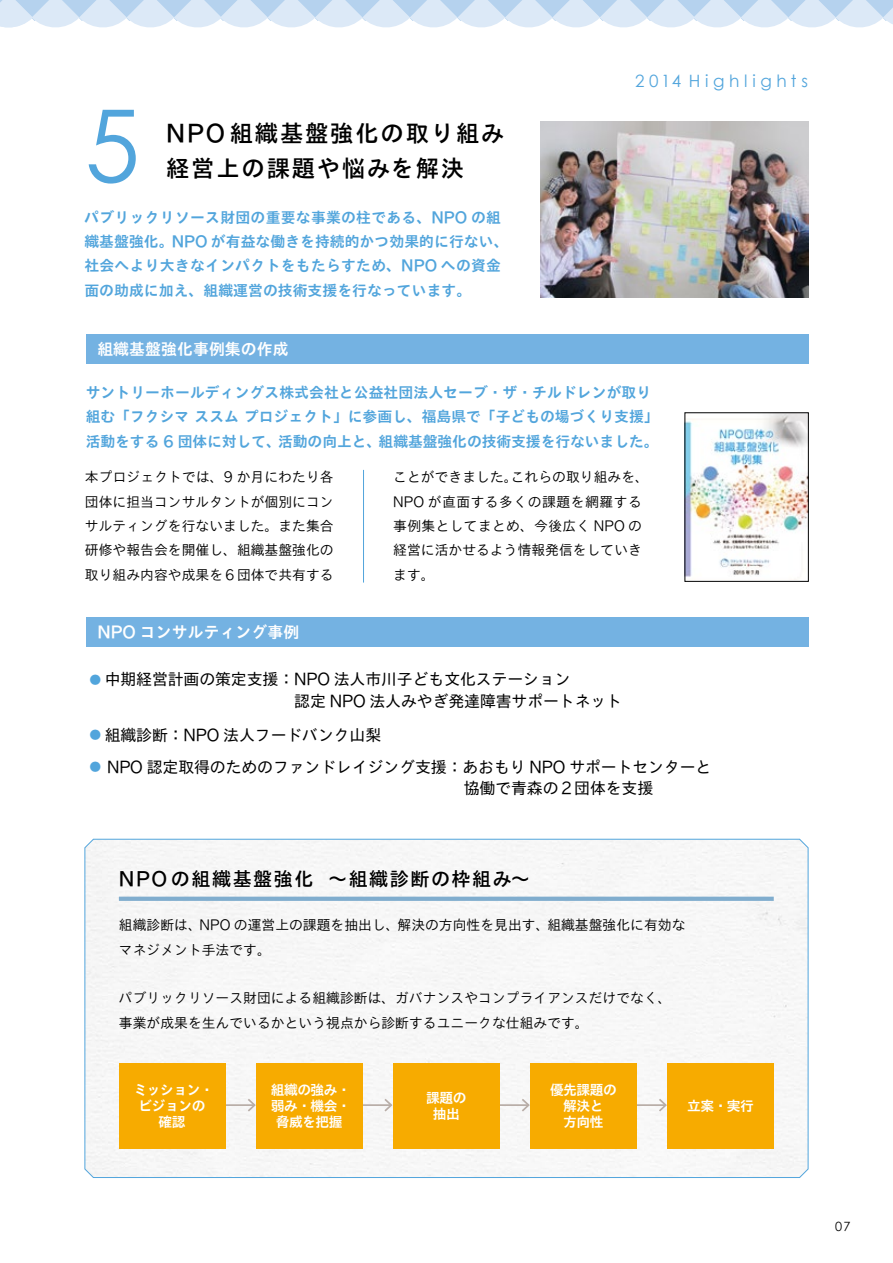
<style>
.page{position:relative;width:893px;height:1263px;background:#fff}
.page>*{position:absolute;margin:0;border:0;box-sizing:border-box;transform-origin:0 0}
.t1{font:100.2px "Century Gothic";color:#52a5dc}
.t2{font:23.4px "TB Go Std DB";letter-spacing:.075em;color:#000}
.t3{font:19.2px "TB Go Std DB";letter-spacing:.075em;color:#000}
.t4{font:16.95px "Century Gothic";letter-spacing:.27em;color:#52a5dc}
.t5{font:15.9px/21.8px "TB Go Std R";letter-spacing:-.01em;color:#000}
.t6{font:15.9px "TB Go Std B";color:#fff}
.t7{font:14.85px/24.5px "TB Go Std B";color:#52a5dc}
.t8{font:13.8px/24.5px "TB Go Std L";color:#000}
.t9{font:13.8px/15.9px "TB Go Std B";letter-spacing:-.04em;color:#fff;text-align:center}
.t10{font:12.75px "Century Gothic";color:#000}
.s1{font-size:19.2px;color:#52a5dc}
</style>
<div class="page">
<svg style="left:0;top:0;width:893px;height:28px;background:#d7e6f5"></svg>
<svg style="left:84px;top:838px;width:725px;height:340px"></svg>
<svg style="left:120px;top:849px;width:193px;height:39px"></svg>
<svg style="left:329px;top:849px;width:200px;height:39px"></svg>
<hr style="left:119px;top:897px;width:655px;height:4px;background:#80adce">
<hr style="left:218px;top:1104px;width:37px;height:2px;background:#b8ada7">
<svg style="left:246px;top:1097px;width:10px;height:16px"></svg>
<hr style="left:355px;top:1104px;width:36px;height:2px;background:#b8ada7">
<svg style="left:383px;top:1097px;width:10px;height:16px"></svg>
<hr style="left:492px;top:1104px;width:37px;height:2px;background:#b8ada7">
<svg style="left:520px;top:1097px;width:10px;height:16px"></svg>
<hr style="left:629px;top:1104px;width:37px;height:2px;background:#b8ada7">
<svg style="left:657px;top:1097px;width:10px;height:16px"></svg>
<img style="left:687px;top:415px;width:119px;height:162px">
<img style="left:541px;top:121px;width:267px;height:177px">
<div style="left:119px;top:1063px;width:106px;height:85px;background:#f7ab00"></div>
<div style="left:667px;top:1063px;width:107px;height:85px;background:#f7ab00"></div>
<hr style="left:363px;top:470px;width:1px;height:113px;background:#52a5dc">
<div style="left:86px;top:334px;width:722px;height:30px;background:#74b2e2"></div>
<div style="left:86px;top:617px;width:722px;height:29px;background:#74b2e2"></div>
<div style="left:256px;top:1063px;width:106px;height:85px;background:#f7ab00"></div>
<div style="left:530px;top:1063px;width:107px;height:85px;background:#f7ab00"></div>
<div style="left:393px;top:1063px;width:106px;height:85px;background:#f7ab00"></div>
<h1 class="t1" style="left:85px;top:84px;width:57px">5</h1>
<h2 class="t2" style="left:166px;top:113px;width:340px">NPO組織基盤強化の取り組み</h2>
<h2 class="t2" style="left:166px;top:148px;width:300px">経営上の課題や悩みを解決</h2>
<p class="t7" style="left:84px;top:205px;width:426px">パブリックリソース財団の重要な事業の柱である、NPO の組織基盤強化。NPO が有益な働きを持続的かつ効果的に行ない、社会へより大きなインパクトをもたらすため、NPO への資金面の助成に加え、組織運営の技術支援を行なっています。</p>
<p class="t6" style="left:97px;top:335px;width:193px">組織基盤強化事例集の作成</p>
<p class="t4" style="left:635px;top:70px;width:174px">2014 Highlights</p>
<p class="t7" style="left:86px;top:380px;width:574px">サントリーホールディングス株式会社と公益社団法人セーブ・ザ・チルドレンが取り組む「フクシマ ススム プロジェクト」に参画し、福島県で「子どもの場づくり支援」活動をする 6 団体に対して、活動の向上と、組織基盤強化の技術支援を行ないました。</p>
<p class="t8" style="left:85px;top:464px;width:250px;text-align:justify">本プロジェクトでは、9 か月にわたり各団体に担当コンサルタントが個別にコンサルティングを行ないました。また集合研修や報告会を開催し、組織基盤強化の取り組み内容や成果を 6 団体で共有する</p>
<p class="t8" style="left:393px;top:464px;width:257px">ことができました。これらの取り組みを、<br>NPO が直面する多くの課題を網羅する事例集としてまとめ、今後広く NPO の経営に活かせるよう情報発信をしていきます。</p>
<p class="t6" style="left:97px;top:618px;width:204px">NPO コンサルティング事例</p>
<p class="t5" style="left:294px;top:668px;width:329px;text-indent:-208px"><span class="s1">●</span>中期経営計画の策定支援：NPO 法人市川子ども文化ステーション<br>認定 NPO 法人みやぎ発達障害サポートネット</p>
<p class="t5" style="left:86px;top:723px;width:297px"><span class="s1">●</span>組織診断：NPO 法人フードバンク山梨</p>
<p class="t5" style="left:464px;top:755px;width:249px;text-indent:-378px"><span class="s1">●</span>NPO 認定取得のためのファンドレイジング支援：あおもり NPO サポートセンターと協働で青森の２団体を支援</p>
<h3 class="t3" style="left:119px;top:862px;width:409px">NPOの組織基盤強化 ～組織診断の枠組み～</h3>
<p class="t8" style="left:119px;top:912px;width:568px">組織診断は、NPO の運営上の課題を抽出し、解決の方向性を見出す、組織基盤強化に有効なマネジメント手法です。</p>
<p class="t8" style="left:119px;top:985px;width:554px">パブリックリソース財団による組織診断は、ガバナンスやコンプライアンスだけでなく、事業が成果を生んでいるかという視点から診断するユニークな仕組みです。</p>
<p class="t9" style="left:134px;top:1082px;width:82px">ミッション・ビジョンの確認</p>
<p class="t9" style="left:271px;top:1082px;width:82px">組織の強み・弱み・機会・脅威を把握</p>
<p class="t9" style="left:550px;top:1082px;width:68px">優先課題の解決と<br>方向性</p>
<p class="t9" style="left:426px;top:1090px;width:42px">課題の抽出</p>
<p class="t9" style="left:687px;top:1098px;width:68px">立案・実行</p>
<p class="t10" style="left:835px;top:1219px;width:17px">07</p>
</div>
